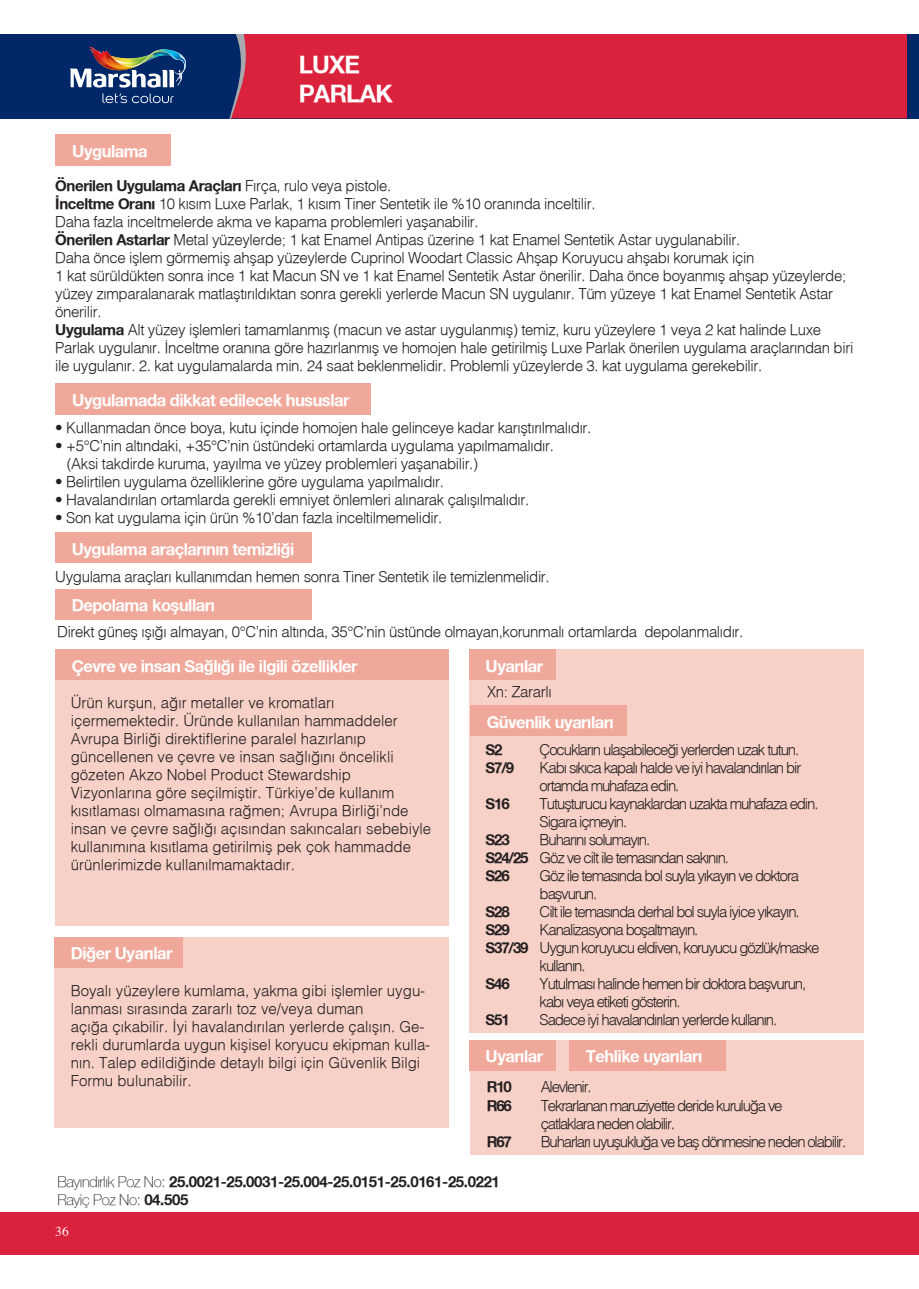
<style>
.page{position:relative;width:919px;height:1289px;background:#fff}
.page>*{position:absolute;margin:0;border:0;box-sizing:border-box;transform-origin:0 0}
.t1{font:24px "Helvetica TX Bold";letter-spacing:-.03em;color:#fff}
.t2{font:16.5px "Helvetica TX Bold";letter-spacing:-.03em;color:#fff}
.t3{font:15px/18px "Helvetica TX Light";letter-spacing:-.025em;color:#231f20}
.t4{font:15px/18px "Helvetica TX Light";color:#231f20}
.t5{font:15px/18px "Helvetica TX Light";letter-spacing:-.075em;color:#231f20}
.t6{font:15px "Helvetica TX Bold";letter-spacing:-.025em;color:#231f20}
.t7{font:15px/18px "Helvetica TX Light";letter-spacing:-.08em;color:#231f20}
.t8{font:15px "Helvetica TX Thin";letter-spacing:-.025em;color:#231f20}
.t9{font:13.5px "Times";color:#fff}
.s1{font-family:"Helvetica TX Light"}
.s2{font-family:"Helvetica TX Bold"}
.s3{font-family:"Helvetica TX Thin"}
</style>
<div class="page">
<div style="left:906px;top:34px;width:12px;height:84px;background:#002868"></div>
<div style="left:906px;top:1212px;width:12px;height:42px;background:#db223c"></div>
<div style="left:55px;top:135px;width:115px;height:31px;background:#f0a89a"></div>
<div style="left:55px;top:383px;width:316px;height:31px;background:#f0a89a"></div>
<div style="left:55px;top:589px;width:257px;height:30px;background:#f0a89a"></div>
<div style="left:55px;top:533px;width:257px;height:30px;background:#f0a89a"></div>
<div style="left:0;top:34px;width:906px;height:84px;background:#002868"></div>
<div style="left:307px;top:34px;width:599px;height:84px;background:#db223c"></div>
<div style="left:0;top:1212px;width:906px;height:42px;background:#db223c"></div>
<div style="left:55px;top:649px;width:394px;height:31px;background:#f0a89a"></div>
<div style="left:55px;top:680px;width:394px;height:245px;background:#f7d1c7"></div>
<div style="left:469px;top:649px;width:394px;height:383px;background:#f7d1c7"></div>
<div style="left:470px;top:1040px;width:393px;height:114px;background:#f7d1c7"></div>
<div style="left:469px;top:649px;width:86px;height:31px;background:#f0a89a"></div>
<div style="left:469px;top:1040px;width:86px;height:30px;background:#f0a89a"></div>
<div style="left:54px;top:937px;width:395px;height:191px;background:#f7d1c7"></div>
<div style="left:54px;top:937px;width:129px;height:30px;background:#f0a89a"></div>
<div style="left:470px;top:705px;width:156px;height:30px;background:#f0a89a"></div>
<div style="left:569px;top:1040px;width:156px;height:30px;background:#f0a89a"></div>
<svg style="left:70px;top:34px;width:237px;height:84px"></svg>
<p class="t1" style="left:298px;top:49px;width:63px">LUXE</p>
<p class="t1" style="left:298px;top:78px;width:96px">PARLAK</p>
<p class="t2" style="left:72px;top:141px;width:77px">Uygulama</p>
<p class="t6" style="left:55px;top:177px;width:337px">Önerilen Uygulama Araçları <span class="s1">Fırça, rulo veya pistole.</span></p>
<p class="t3" style="left:55px;top:195px;width:541px"><span class="s2">İnceltme Oranı</span> 10 kısım Luxe Parlak, 1 kısım Tiner Sentetik ile %10 oranında inceltilir.</p>
<p class="t3" style="left:55px;top:213px;width:425px">Daha fazla inceltmelerde akma ve kapama problemleri yaşanabilir.</p>
<p class="t3" style="left:55px;top:231px;width:686px"><span class="s2">Önerilen Astarlar</span> Metal yüzeylerde; 1 kat Enamel Antipas üzerine 1 kat Enamel Sentetik Astar uygulanabilir.</p>
<p class="t3" style="left:55px;top:249px;width:700px">Daha önce işlem görmemiş ahşap yüzeylerde Cuprinol Woodart Classic Ahşap Koruyucu ahşabı korumak için</p>
<p class="t3" style="left:55px;top:267px;width:792px">1 kat sürüldükten sonra ince 1 kat Macun SN ve 1 kat Enamel Sentetik Astar önerilir. Daha önce boyanmış ahşap yüzeylerde; yüzey zımparalanarak matlaştırıldıktan sonra gerekli yerlerde Macun SN uygulanır. Tüm yüzeye 1 kat Enamel Sentetik Astar önerilir.</p>
<p class="t3" style="left:55px;top:321px;width:799px"><span class="s2">Uygulama</span> Alt yüzey işlemleri tamamlanmış (macun ve astar uygulanmış) temiz, kuru yüzeylere 1 veya 2 kat halinde Luxe<br>Parlak uygulanır. İnceltme oranına göre hazırlanmış ve homojen hale getirilmiş Luxe Parlak önerilen uygulama araçlarından biri ile uygulanır. 2. kat uygulamalarda min. 24 saat beklenmelidir. Problemli yüzeylerde 3. kat uygulama gerekebilir.</p>
<p class="t2" style="left:72px;top:389px;width:279px">Uygulamada dikkat edilecek hususlar</p>
<p class="t3" style="left:55px;top:418px;width:537px">• Kullanmadan önce boya, kutu içinde homojen hale gelinceye kadar karıştırılmalıdır.</p>
<p class="t3" style="left:55px;top:436px;width:500px">• +5°C’nin altındaki, +35°C’nin üstündeki ortamlarda uygulama yapılmamalıdır.</p>
<p class="t3" style="left:67px;top:454px;width:413px">(Aksi takdirde kuruma, yayılma ve yüzey problemleri yaşanabilir.)</p>
<p class="t3" style="left:55px;top:472px;width:390px">• Belirtilen uygulama özelliklerine göre uygulama yapılmalıdır.</p>
<p class="t3" style="left:55px;top:490px;width:475px">• Havalandırılan ortamlarda gerekli emniyet önlemleri alınarak çalışılmalıdır.</p>
<p class="t3" style="left:55px;top:508px;width:388px">• Son kat uygulama için ürün %10’dan fazla inceltilmemelidir.</p>
<p class="t2" style="left:72px;top:539px;width:224px">Uygulama araçlarının temizliği</p>
<p class="t3" style="left:55px;top:567px;width:496px">Uygulama araçları kullanımdan hemen sonra Tiner Sentetik ile temizlenmelidir.</p>
<p class="t2" style="left:72px;top:595px;width:145px">Depolama koşulları</p>
<p class="t3" style="left:57px;top:622px;width:687px">Direkt güneş ışığı almayan, 0°C’nin altında, 35°C’nin üstünde olmayan,korunmalı ortamlarda depolanmalıdır.</p>
<p class="t2" style="left:72px;top:655px;width:287px">Çevre ve insan Sağlığı ile ilgili özellikler</p>
<p class="t4" style="left:71px;top:693px;width:362px">Ürün kurşun, ağır metaller ve kromatları içermemektedir. Üründe kullanılan hammaddeler Avrupa Birliği direktiflerine paralel hazırlanıp güncellenen ve çevre ve insan sağlığını öncelikli gözeten Akzo Nobel Product Stewardship Vizyonlarına göre seçilmiştir. Türkiye’de kullanım kısıtlaması olmamasına rağmen; Avrupa Birliği’nde insan ve çevre sağlığı açısından sakıncaları sebebiyle kullanımına kısıtlama getirilmiş pek çok hammadde ürünlerimizde kullanılmamaktadır.</p>
<p class="t2" style="left:71px;top:943px;width:103px">Diğer Uyarılar</p>
<p class="t4" style="left:71px;top:981px;width:356px">Boyalı yüzeylere kumlama, yakma gibi işlemler uygu&shy;lanması sırasında zararlı toz ve/veya duman</p>
<p class="t4" style="left:71px;top:1017px;width:361px">açığa çıkabilir. İyi havalandırılan yerlerde çalışın. Ge&shy;rekli durumlarda uygun kişisel koryucu ekipman kulla&shy;nın. Talep edildiğinde detaylı bilgi için Güvenlik Bilgi Formu bulunabilir.</p>
<p class="t2" style="left:485px;top:655px;width:59px">Uyarılar</p>
<p class="t3" style="left:487px;top:682px;width:66px">Xn: Zararlı</p>
<p class="t2" style="left:486px;top:711px;width:129px">Güvenlik uyarıları</p>
<p class="t6" style="left:485px;top:739px;width:18px">S2</p>
<p class="t5" style="left:539px;top:739px;width:261px">Çocukların ulaşabileceği yerlerden uzak tutun.</p>
<p class="t6" style="left:485px;top:757px;width:30px">S7/9</p>
<p class="t5" style="left:539px;top:757px;width:263px">Kabı sıkıca kapalı halde ve iyi havalandırılan bir ortamda muhafaza edin.</p>
<p class="t6" style="left:485px;top:793px;width:26px">S16</p>
<p class="t5" style="left:539px;top:793px;width:280px">Tutuşturucu kaynaklardan uzakta muhafaza edin.<br>Sigara içmeyin.</p>
<p class="t6" style="left:485px;top:829px;width:26px">S23</p>
<p class="t5" style="left:539px;top:829px;width:112px">Buharını solumayın.</p>
<p class="t5" style="left:485px;top:847px;width:245px"><span class="s2">S24/25</span> Göz ve cilt ile temasından sakının.</p>
<p class="t6" style="left:485px;top:865px;width:26px">S26</p>
<p class="t5" style="left:539px;top:865px;width:261px">Göz ile temasında bol suyla yıkayın ve doktora başvurun.</p>
<p class="t6" style="left:485px;top:901px;width:26px">S28</p>
<p class="t5" style="left:539px;top:901px;width:261px">Cilt ile temasında derhal bol suyla iyice yıkayın.</p>
<p class="t6" style="left:485px;top:919px;width:26px">S29</p>
<p class="t5" style="left:539px;top:919px;width:160px">Kanalizasyona boşaltmayın.</p>
<p class="t5" style="left:539px;top:937px;width:281px;text-indent:-54px"><span class="s2">S37/39</span> Uygun koruyucu eldiven, koruyucu gözlük/maske kullanın.</p>
<p class="t6" style="left:485px;top:973px;width:26px">S46</p>
<p class="t5" style="left:539px;top:973px;width:268px">Yutulması halinde hemen bir doktora başvurun, kabı veya etiketi gösterin.</p>
<p class="t6" style="left:485px;top:1009px;width:26px">S51</p>
<p class="t5" style="left:539px;top:1009px;width:239px">Sadece iyi havalandırılan yerlerde kullanın.</p>
<p class="t2" style="left:485px;top:1046px;width:59px">Uyarılar</p>
<p class="t2" style="left:586px;top:1046px;width:118px">Tehlike uyarıları</p>
<p class="t6" style="left:486px;top:1077px;width:27px">R10</p>
<p class="t7" style="left:540px;top:1077px;width:52px">Alevlenir.</p>
<p class="t6" style="left:486px;top:1095px;width:27px">R66</p>
<p class="t7" style="left:540px;top:1095px;width:243px">Tekrarlanan maruziyette deride kuruluğa ve çatlaklara neden olabilir.</p>
<p class="t6" style="left:486px;top:1131px;width:27px">R67</p>
<p class="t7" style="left:540px;top:1131px;width:307px">Buharları uyuşukluğa ve baş dönmesine neden olabilir.</p>
<p class="t6" style="left:57px;top:1171px;width:444px"><span class="s3">Bayındırlık Poz No:</span> 25.0021-25.0031-25.004-25.0151-25.0161-25.0221</p>
<p class="t8" style="left:57px;top:1190px;width:132px">Rayiç Poz No: <span class="s2">04.505</span></p>
<p class="t9" style="left:55px;top:1218px;width:15px">36</p>
</div>
